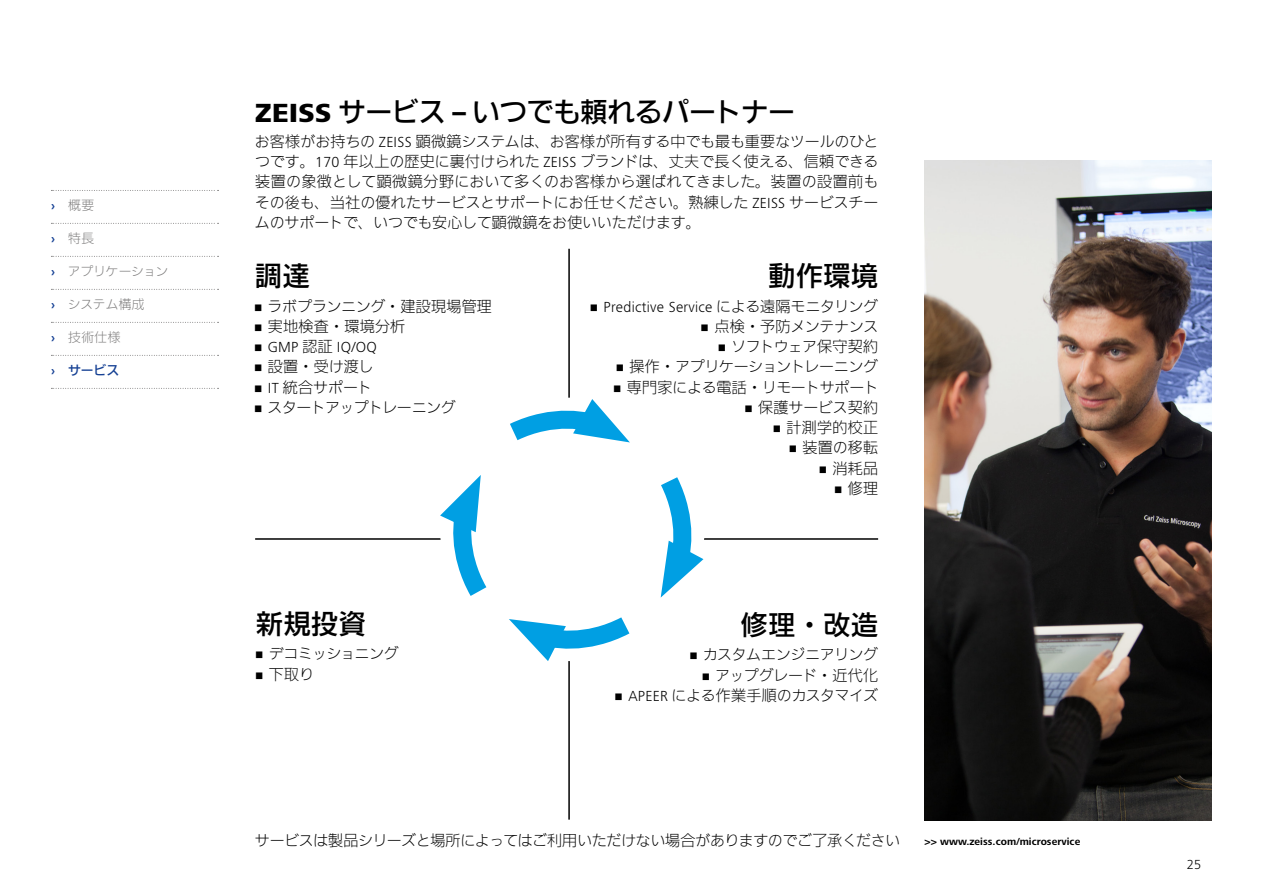
<style>
.page{position:relative;width:1263px;height:893px;background:#fff}
.page>*{position:absolute;margin:0;border:0;box-sizing:border-box;transform-origin:0 0}
.t1{font:500 27px "Iwa N Go Pro";letter-spacing:.005em;color:#000}
.t2{font:300 15px/20.2px "Iwa N Go Pro";letter-spacing:-.02em;color:#000;text-align:justify}
.t3{font:300 15px "ZEISS Frutiger Next W1 G";letter-spacing:.02em;color:#000}
.t4{font:300 15px "Iwa N Go Pro";letter-spacing:-.04em;color:#000}
.t5{font:300 15px "Iwa N Go Pro";letter-spacing:.02em;color:#000}
.t6{font:300 15px "Iwa N Go Pro";letter-spacing:-.045em;color:#000}
.t7{font:300 15px "Iwa N Go Pro";color:#000}
.t8{font:300 13.5px "ZEISS Frutiger Next W1 G";color:#000}
.t9{font:300 12.75px "Iwa N Go Pro";letter-spacing:-.005em;color:#7c7b7b}
.t10{font:500 12.75px "Iwa N Go Pro";color:#164194}
.t11{font:700 10.5px "ZEISS Frutiger Next W1 G";letter-spacing:.005em;color:#000}
.s1{font-family:"ZEISS Frutiger Next W1 G";font-weight:700;color:#164194}
.s2{font-family:"ZEISS Frutiger Next W1 G";font-weight:700}
.s3{font-family:"ZEISS Frutiger Next W1 G";font-weight:800}
.s4{font-family:"ZEISS Frutiger Next W1 G"}
.s5{font-family:"Iwa N Go Pro"}
</style>
<div class="page">
<hr style="left:255px;top:538px;width:623px;height:2px;background:#000">
<hr style="left:568px;top:249px;width:2px;height:571px;background:#000">
<svg style="left:440px;top:399px;width:263px;height:262px"></svg>
<img style="left:924px;top:160px;width:288px;height:661px">
<svg style="left:51px;top:190px;width:168px;height:1px"></svg>
<svg style="left:51px;top:223px;width:168px;height:1px"></svg>
<svg style="left:51px;top:256px;width:168px;height:1px"></svg>
<svg style="left:51px;top:289px;width:168px;height:1px"></svg>
<svg style="left:51px;top:322px;width:168px;height:1px"></svg>
<svg style="left:51px;top:355px;width:168px;height:1px"></svg>
<svg style="left:51px;top:388px;width:168px;height:1px"></svg>
<p class="t9" style="left:51px;top:196px;width:45px"><span class="s1">›</span> 概要</p>
<p class="t9" style="left:51px;top:229px;width:45px"><span class="s1">›</span> 特長</p>
<p class="t9" style="left:51px;top:262px;width:119px"><span class="s1">›</span> アプリケーション</p>
<p class="t9" style="left:51px;top:295px;width:95px"><span class="s1">›</span> システム構成</p>
<p class="t9" style="left:51px;top:328px;width:71px"><span class="s1">›</span> 技術仕様</p>
<p class="t10" style="left:51px;top:361px;width:70px"><span class="s2">›</span> サービス</p>
<h1 class="t1" style="left:255px;top:91px;width:542px"><span class="s3">ZEISS</span> サービス <span class="s3">–</span> いつでも頼れるパートナー</h1>
<p class="t2" style="left:255px;top:130px;width:625px">お客様がお持ちの <span class="s4">ZEISS</span> 顕微鏡システムは、お客様が所有する中でも最も重要なツールのひとつです。<span class="s4">170</span> 年以上の歴史に裏付けられた <span class="s4">ZEISS</span> ブランドは、丈夫で長く使える、信頼できる装置の象徴として顕微鏡分野において多くのお客様から選ばれてきました。装置の設置前もその後も、当社の優れたサービスとサポートにお任せください。熟練した <span class="s4">ZEISS</span> サービスチームのサポートで、いつでも安心して顕微鏡をお使いいただけます。</p>
<h1 class="t1" style="left:255px;top:256px;width:56px">調達</h1>
<p class="t2" style="left:255px;top:295px;width:238px"><span class="s4">•</span> ラボプランニング・建設現場管理</p>
<p class="t5" style="left:255px;top:315px;width:152px"><span class="s4">•</span> 実地検査・環境分析</p>
<p class="t3" style="left:255px;top:337px;width:123px">• GMP <span class="s5">認証</span> IQ/OQ</p>
<p class="t2" style="left:255px;top:356px;width:120px"><span class="s4">•</span> 設置・受け渡し</p>
<p class="t2" style="left:255px;top:376px;width:119px"><span class="s4">• IT</span> 統合サポート</p>
<p class="t4" style="left:255px;top:396px;width:202px"><span class="s4">•</span> スタートアップトレーニング</p>
<h1 class="t1" style="left:768px;top:256px;width:111px">動作環境</h1>
<p class="t3" style="left:591px;top:296px;width:289px">• Predictive Service <span class="s5">による遠隔モニタリング</span></p>
<p class="t2" style="left:702px;top:315px;width:178px"><span class="s4">•</span> 点検・予防メンテナンス</p>
<p class="t2" style="left:719px;top:335px;width:161px"><span class="s4">•</span> ソフトウェア保守契約</p>
<p class="t2" style="left:617px;top:356px;width:263px"><span class="s4">•</span> 操作・アプリケーショントレーニング</p>
<p class="t2" style="left:614px;top:376px;width:266px"><span class="s4">•</span> 専門家による電話・リモートサポート</p>
<p class="t7" style="left:745px;top:396px;width:134px"><span class="s4">•</span> 保護サービス契約</p>
<p class="t2" style="left:774px;top:416px;width:106px"><span class="s4">•</span> 計測学的校正</p>
<p class="t2" style="left:790px;top:437px;width:90px"><span class="s4">•</span> 装置の移転</p>
<p class="t2" style="left:820px;top:457px;width:60px"><span class="s4">•</span> 消耗品</p>
<p class="t2" style="left:835px;top:477px;width:45px"><span class="s4">•</span> 修理</p>
<h1 class="t1" style="left:256px;top:604px;width:111px">新規投資</h1>
<p class="t6" style="left:256px;top:643px;width:144px"><span class="s4">•</span> デコミッショニング</p>
<p class="t2" style="left:256px;top:663px;width:59px"><span class="s4">•</span> 下取り</p>
<h1 class="t1" style="left:741px;top:605px;width:139px">修理・改造</h1>
<p class="t2" style="left:690px;top:644px;width:189px"><span class="s4">•</span> カスタムエンジニアリング</p>
<p class="t2" style="left:703px;top:664px;width:177px"><span class="s4">•</span> アップグレード・近代化</p>
<p class="t2" style="left:616px;top:684px;width:264px"><span class="s4">• APEER</span> による作業手順のカスタマイズ</p>
<p class="t2" style="left:255px;top:829px;width:646px">サービスは製品シリーズと場所によってはご利用いただけない場合がありますのでご了承ください</p>
<p class="t11" style="left:924px;top:834px;width:157px">&gt;&gt; www.zeiss.com/microservice</p>
<p class="t8" style="left:1187px;top:855px;width:16px">25</p>
</div>
